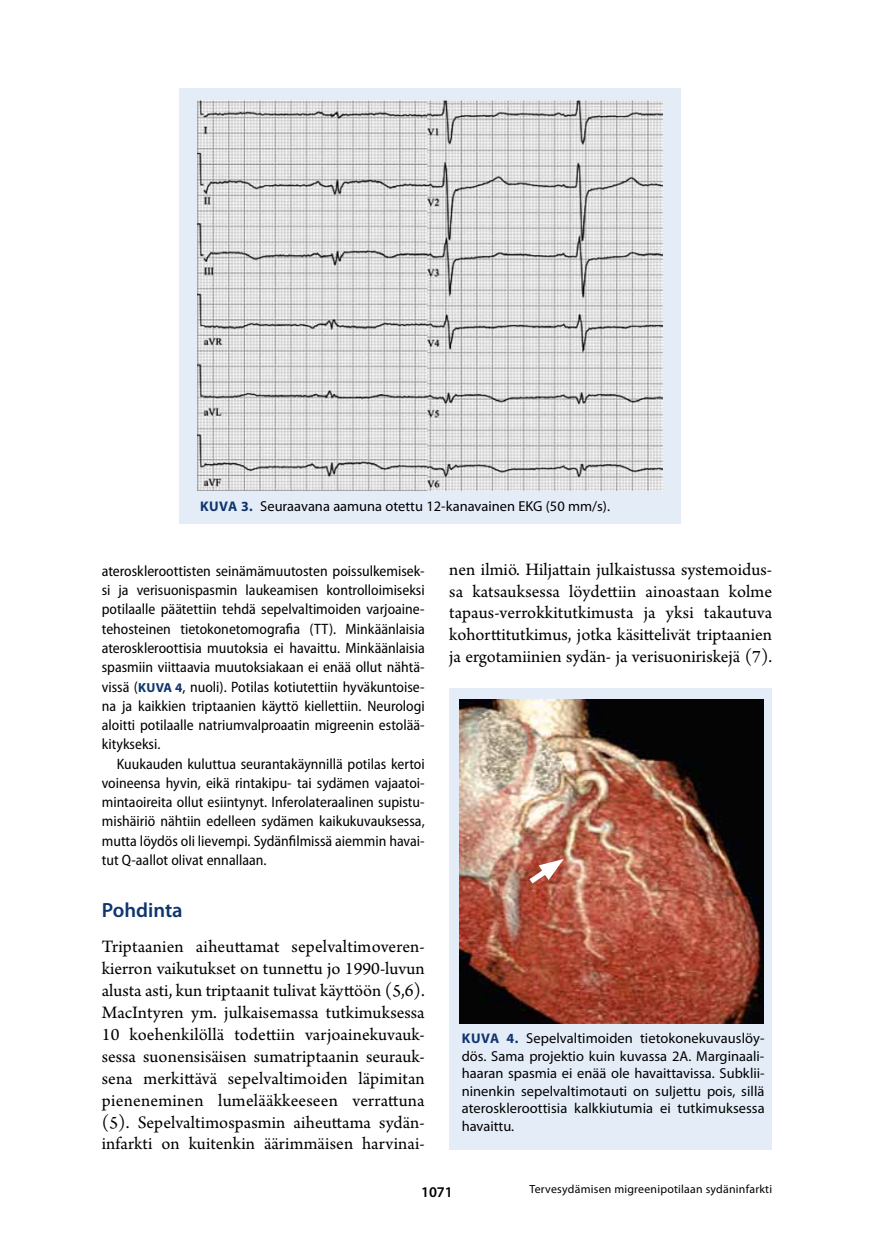
<style>
.page{position:relative;width:874px;height:1241px;background:#fff}
.page>*{position:absolute;margin:0;border:0;box-sizing:border-box;transform-origin:0 0}
.t1{font:600 20.65px "Myriad Pro";color:#0f356f}
.t2{font:18.38px/21.9px "Arno Pro";color:#000;text-align:justify}
.t3{font:semi-condensed 15.05px/19.2px "Myriad Pro";color:#000;text-align:justify}
.t4{font:600 14.88px "Myriad Pro";color:#000}
.t5{font:14.35px/17.5px "Myriad Pro";color:#000;text-align:justify}
.t6{font:11.9px "Myriad Pro";letter-spacing:.02em;color:#000}
.s1{font-weight:700;font-size:14px;color:#0f356f}
.s2{font-weight:700;font-stretch:normal;font-size:13.12px;color:#0f356f}
</style>
<div class="page">
<div style="left:179px;top:88px;width:501px;height:435px;background:#e3ecf7"></div>
<img style="left:197px;top:100px;width:465px;height:390px">
<div style="left:449px;top:688px;width:322px;height:461px;background:#e3ecf7"></div>
<img style="left:459px;top:699px;width:304px;height:324px">
<svg style="left:523px;top:858px;width:40px;height:30px"></svg>
<p class="t5" style="left:200px;top:497px;width:411px"><span class="s1">KUVA 3.</span> Seuraavana aamuna otettu 12-kanavainen EKG (50 mm/s).</p>
<p class="t3" style="left:102px;top:561px;width:324px">ateroskleroottisten seinämämuutosten poissulkemisek&shy;si ja verisuonispasmin laukeamisen kontrolloimiseksi potilaalle päätettiin tehdä sepelvaltimoiden varjoaine&shy;tehosteinen tietokonetomografia (TT). Minkäänlaisia ateroskleroottisia muutoksia ei havaittu. Minkäänlaisia spasmiin viittaavia muutoksiakaan ei enää ollut nähtä&shy;vissä (<span class="s2">KUVA 4</span>, nuoli). Potilas kotiutettiin hyväkuntoise&shy;na ja kaikkien triptaanien käyttö kiellettiin. Neurologi aloitti potilaalle natriumvalproaatin migreenin estolää&shy;kitykseksi.</p>
<p class="t3" style="left:102px;top:753px;width:324px;text-indent:15px">Kuukauden kuluttua seurantakäynnillä potilas kertoi voineensa hyvin, eikä rintakipu- tai sydämen vajaatoi&shy;mintaoireita ollut esiintynyt. Inferolateraalinen supistu&shy;mishäiriö nähtiin edelleen sydämen kaikukuvauksessa, mutta löydös oli lievempi. Sydänfilmissä aiemmin havai&shy;tut Q-aallot olivat ennallaan.</p>
<h1 class="t1" style="left:102px;top:897px;width:82px">Pohdinta</h1>
<p class="t2" style="left:102px;top:936px;width:324px">Triptaanien aiheuttamat sepelvaltimoveren&shy;kierron vaikutukset on tunnettu jo 1990-luvun alusta asti, kun triptaanit tulivat käyttöön (5,6).<br>MacIntyren ym. julkaisemassa tutkimuksessa 10 koehenkilöllä todettiin varjoainekuvauk&shy;sessa suonensisäisen sumatriptaanin seurauk&shy;sena merkittävä sepelvaltimoiden läpimitan pieneneminen lumelääkkeeseen verrattuna (5). Sepelvaltimospasmin aiheuttama sydän&shy;infarkti on kuitenkin äärimmäisen harvinai-</p>
<p class="t2" style="left:449px;top:559px;width:324px">nen ilmiö. Hiljattain julkaistussa systemoidus&shy;sa katsauksessa löydettiin ainoastaan kolme tapaus-verrokkitutkimusta ja yksi takautuva kohorttitutkimus, jotka käsittelivät triptaanien ja ergotamiinien sydän- ja verisuoniriskejä (7).</p>
<p class="t5" style="left:461px;top:1029px;width:304px"><span class="s1">KUVA 4.</span> Sepelvaltimoiden tietokonekuvauslöy&shy;dös. Sama projektio kuin kuvassa 2A. Marginaali&shy;haaran spasmia ei enää ole havaittavissa. Subklii&shy;ninenkin sepelvaltimotauti on suljettu pois, sillä ateroskleroottisia kalkkiutumia ei tutkimuksessa havaittu.</p>
<p class="t4" style="left:421px;top:1182px;width:33px">1071</p>
<p class="t6" style="left:529px;top:1181px;width:244px">Tervesydämisen migreenipotilaan sydäninfarkti</p>
</div>
